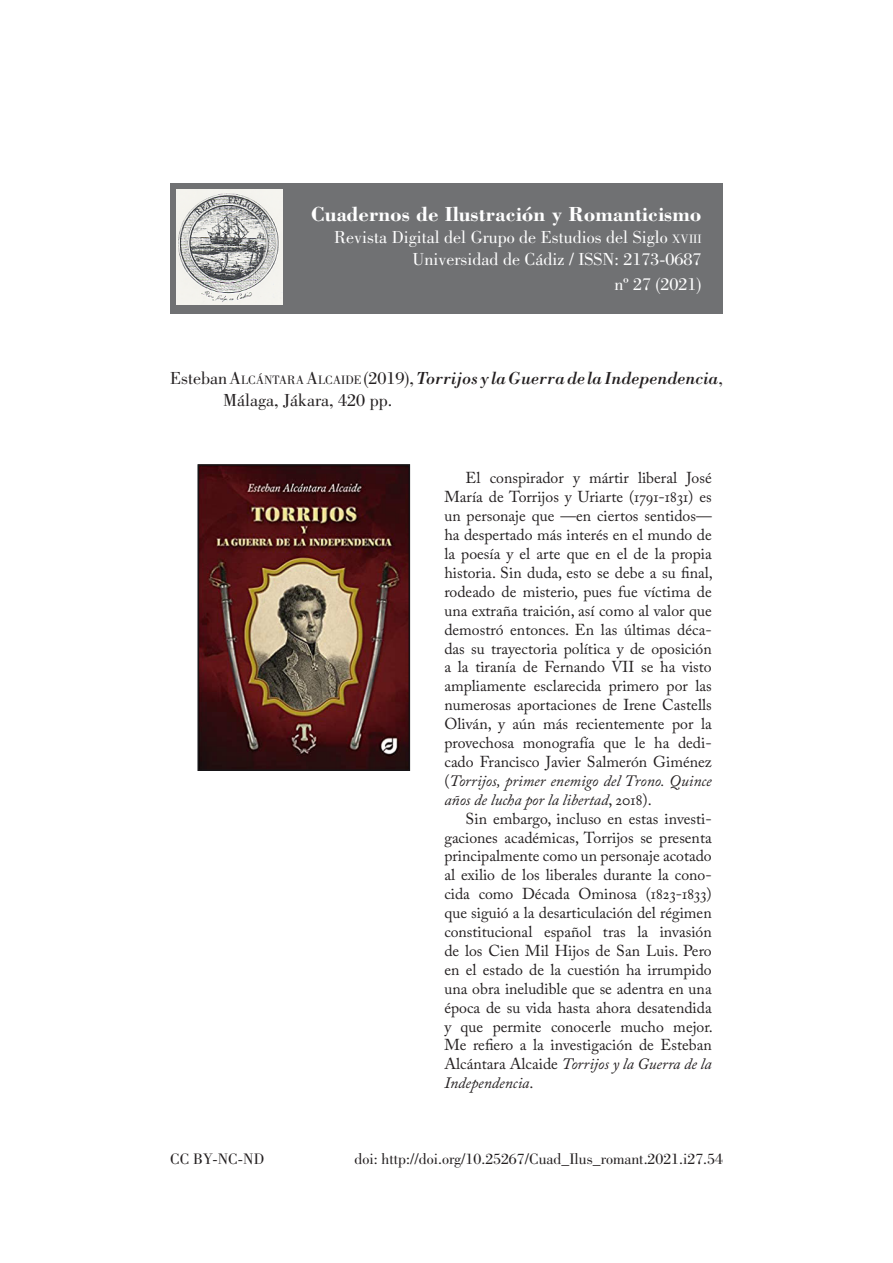
<style>
.page{position:relative;width:893px;height:1263px;background:#fff}
.page>*{position:absolute;margin:0;border:0;box-sizing:border-box;transform-origin:0 0}
.t1{font:700 21px "Bodoni Std";color:#fff}
.t2{font:18px/21.6px "Bodoni Std";color:#231f20}
.t3{font:18px "Bodoni Std";color:#fff}
.t4{font:18px "Bodoni Std";color:#fff}
.Texto{font:15.75px/18.9px "Adobe Caslon Pro";color:#231f20;text-align:justify}
.Resumen{font:15.75px "Bodoni Std";color:#231f20}
.s1{font-size:12.6px}
.s2{font-style:inherit}
.s3{font-style:italic}
</style>
<div class="page">
<div style="left:170px;top:183px;width:553px;height:131px;background:#707173"></div>
<img style="left:176px;top:189px;width:107px;height:115px">
<img style="left:200px;top:467px;width:207px;height:301px">
<div style="left:197px;top:464px;width:213px;height:307px;border:2px solid #171518"></div>
<p class="t1" style="left:311px;top:201px;width:392px">Cuadernos de Ilustración y Romanticismo</p>
<p class="t3" style="left:334px;top:227px;width:369px">Revista Digital del Grupo de Estudios del Siglo <span class="s1">XVIII</span></p>
<p class="t3" style="left:413px;top:249px;width:290px">Universidad de Cádiz / ISSN: <span class="s2">2173-0687</span></p>
<p class="t4" style="left:615px;top:274px;width:89px"><span class="s2">nº</span> 27 <span class="s2">(</span>2021<span class="s2">)</span></p>
<p class="t2" style="left:223px;top:368px;width:501px;text-indent:-53px">Esteban <span class="s2">A</span><span class="s1">LCÁNTARA</span> <span class="s2">A</span><span class="s1">LCAIDE</span> (2019), <span class="s3">Torrijos y la Guerra de la Independencia</span>,<br>Málaga, Jákara, 420 pp.</p>
<p class="Texto" style="left:444px;top:468px;width:270px;text-indent:21px">El conspirador y mártir liberal José María de Torrijos y Uriarte (1791-1831) es un personaje que —en ciertos sentidos— ha despertado más interés en el mundo de la poesía y el arte que en el de la propia historia. Sin duda, esto se debe a su final, rodeado de misterio, pues fue víctima de una extraña traición, así como al valor que demostró entonces. En las últimas déca&shy;das su trayectoria política y de oposición a la tiranía de Fernando VII se ha visto ampliamente esclarecida primero por las numerosas aportaciones de Irene Castells Oliván, y aún más recientemente por la provechosa monografía que le ha dedi&shy;cado Francisco Javier Salmerón Giménez (<span class="s3">Torrijos, primer enemigo del Trono. Quince años de lucha por la libertad</span>, 2018).</p>
<p class="Texto" style="left:444px;top:809px;width:270px;text-indent:21px">Sin embargo, incluso en estas investi&shy;gaciones académicas, Torrijos se presenta principalmente como un personaje acotado al exilio de los liberales durante la cono&shy;cida como Década Ominosa (1823-1833) que siguió a la desarticulación del régimen constitucional español tras la invasión de los Cien Mil Hijos de San Luis. Pero en el estado de la cuestión ha irrumpido una obra ineludible que se adentra en una época de su vida hasta ahora desatendida y que permite conocerle mucho mejor.<br>Me refiero a la investigación de Esteban Alcántara Alcaide <span class="s3">Torrijos y la Guerra de la Independencia</span>.</p>
<p class="Resumen" style="left:170px;top:1150px;width:96px">CC BY-NC-ND</p>
<p class="Resumen" style="left:354px;top:1150px;width:370px">doi: http://doi.org/10.25267/Cuad_Ilus_romant.2021.i27.54</p>
</div>
